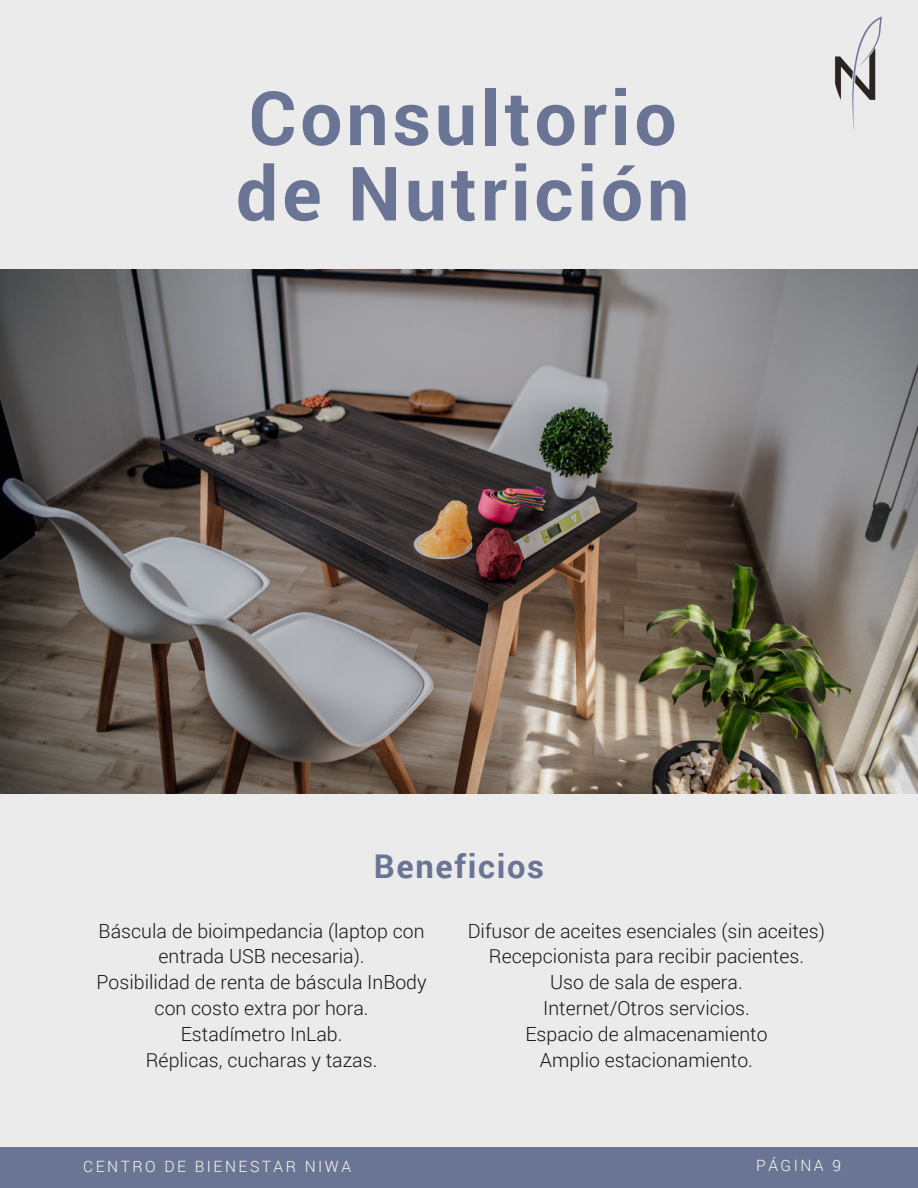
<style>
.page{position:relative;width:918px;height:1188px;background:#ebebeb}
.page>*{position:absolute;margin:0;border:0;box-sizing:border-box;transform-origin:0 0}
.t1{font:700 75px "Roboto";letter-spacing:.05em;color:#6a7596}
.t2{font:700 32.7px "Roboto";letter-spacing:.05em;color:#6a7596}
.t3{font:300 19.5px/25.8px "Roboto";color:#171717;text-align:center}
.t4{font:300 15.6px "Roboto";letter-spacing:.16em;color:#fff9ed}
</style>
<div class="page">
<div style="left:0;top:1147px;width:918px;height:41px;background:#6a7596"></div>
<img style="left:0;top:270px;width:918px;height:523px">
<img style="left:834px;top:16px;width:48px;height:115px">
<p class="t1" style="left:249px;top:67px;width:430px">Consultorio</p>
<p class="t1" style="left:236px;top:142px;width:455px">de Nutrición</p>
<p class="t2" style="left:374px;top:844px;width:172px">Beneficios</p>
<p class="t3" style="left:99px;top:917px;width:327px">Báscula de bioimpedancia (laptop con entrada USB necesaria).</p>
<p class="t3" style="left:97px;top:969px;width:332px">Posibilidad de renta de báscula InBody con costo extra por hora.</p>
<p class="t3" style="left:181px;top:1021px;width:163px">Estadímetro InLab.</p>
<p class="t3" style="left:146px;top:1046px;width:233px">Réplicas, cucharas y tazas.</p>
<p class="t3" style="left:468px;top:917px;width:359px">Difusor de aceites esenciales (sin aceites)</p>
<p class="t3" style="left:489px;top:943px;width:317px">Recepcionista para recibir pacientes.</p>
<p class="t3" style="left:550px;top:969px;width:194px">Uso de sala de espera.</p>
<p class="t3" style="left:543px;top:995px;width:208px">Internet/Otros servicios.</p>
<p class="t3" style="left:525px;top:1021px;width:244px">Espacio de almacenamiento</p>
<p class="t3" style="left:540px;top:1046px;width:214px">Amplio estacionamiento.</p>
<p class="t4" style="left:83px;top:1156px;width:269px">CENTRO DE BIENESTAR NIWA</p>
<p class="t4" style="left:756px;top:1155px;width:86px">PÁGINA 9</p>
</div>
